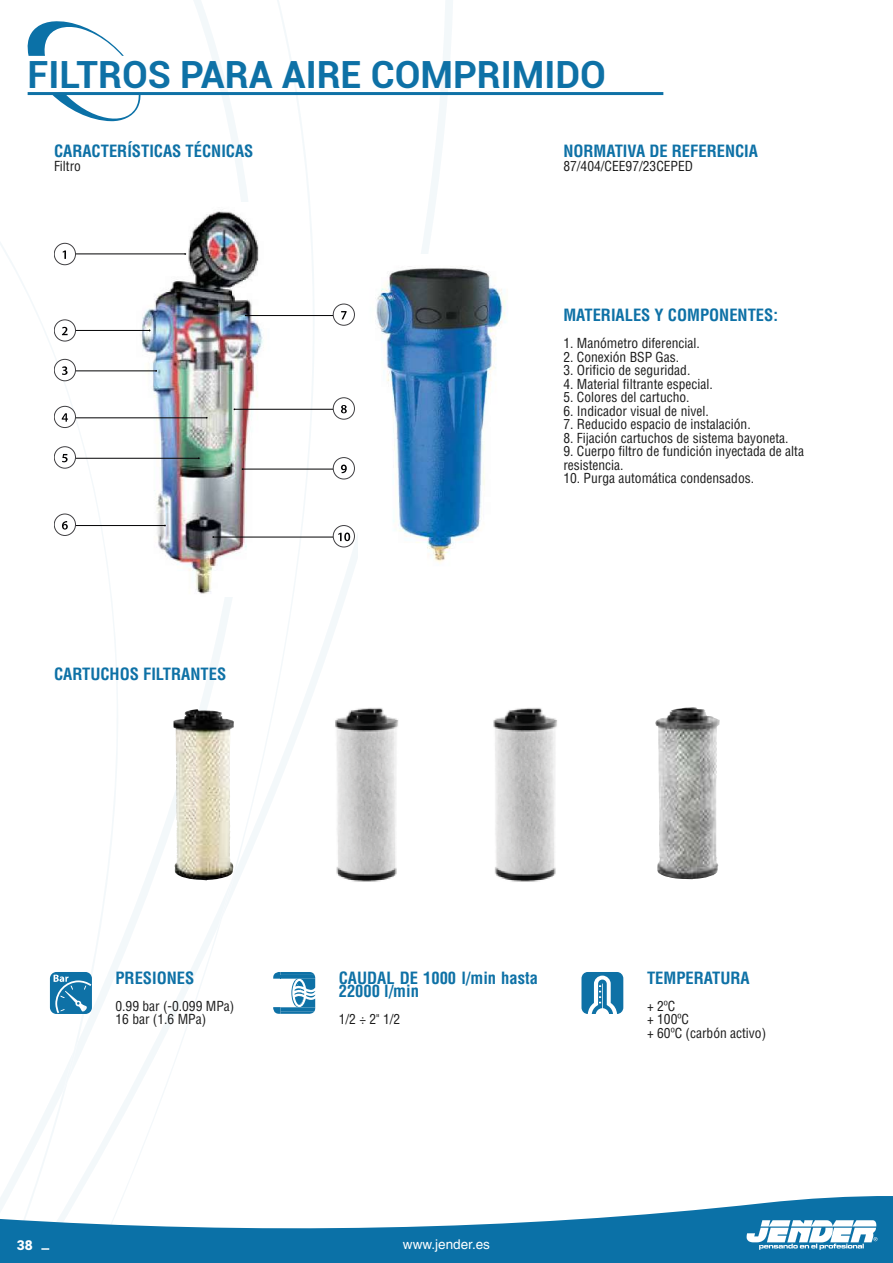
<style>
.page{position:relative;width:893px;height:1263px;background:#fff}
.page>*{position:absolute;margin:0;border:0;box-sizing:border-box;transform-origin:0 0}
.t1{font:700 37.5px "Roboto";color:#0e71a6}
.t2{font:700 condensed 16.5px/13.5px "Helvetica LT Std";color:#0e71a6}
.t3{font:condensed 13.5px/13.5px "Helvetica LT Std";color:#1c1c1c}
.t4{font:13.5px "Helvetica LT Std";color:#fff}
.t5{font:900 13.5px "Roboto";color:#fff}
</style>
<div class="page">
<svg style="left:236px;top:0;width:136px;height:1010px"></svg>
<svg style="left:0;top:0;width:236px;height:1196px"></svg>
<svg style="left:0;top:1196px;width:893px;height:67px;fill:#0b71a7"></svg>
<svg style="left:41px;top:1248px;width:8px;height:2px"></svg>
<svg style="left:747px;top:1220px;width:130px;height:30px"></svg>
<svg style="left:27px;top:20px;width:114px;height:101px"></svg>
<hr style="left:28px;top:92px;width:635px;height:3px;background:#0e71a6">
<svg style="left:581px;top:972px;width:42px;height:42px"></svg>
<svg style="left:273px;top:972px;width:42px;height:42px"></svg>
<svg style="left:50px;top:972px;width:42px;height:42px"></svg>
<img style="left:119px;top:202px;width:170px;height:394px">
<div style="left:54px;top:243px;width:21px;height:22px;background:#fff;border-radius:50%"></div>
<div style="left:54px;top:243px;width:22px;height:22px;border:1px solid #403f42;border-radius:50%"></div>
<svg style="left:63px;top:250px;width:3px;height:9px"></svg>
<div style="left:54px;top:320px;width:21px;height:21px;background:#fff;border-radius:50%"></div>
<div style="left:54px;top:320px;width:22px;height:21px;border:1px solid #403f42;border-radius:50%"></div>
<svg style="left:62px;top:327px;width:6px;height:8px"></svg>
<div style="left:54px;top:359px;width:21px;height:22px;background:#fff;border-radius:50%"></div>
<div style="left:54px;top:359px;width:22px;height:22px;border:1px solid #403f42;border-radius:50%"></div>
<svg style="left:62px;top:366px;width:6px;height:9px"></svg>
<div style="left:54px;top:406px;width:21px;height:21px;background:#fff;border-radius:50%"></div>
<div style="left:54px;top:406px;width:22px;height:22px;border:1px solid #403f42;border-radius:50%"></div>
<svg style="left:62px;top:413px;width:6px;height:9px"></svg>
<div style="left:54px;top:447px;width:21px;height:21px;background:#fff;border-radius:50%"></div>
<div style="left:54px;top:446px;width:22px;height:22px;border:1px solid #403f42;border-radius:50%"></div>
<svg style="left:62px;top:454px;width:6px;height:8px"></svg>
<div style="left:54px;top:514px;width:21px;height:21px;background:#fff;border-radius:50%"></div>
<div style="left:54px;top:514px;width:22px;height:22px;border:1px solid #403f42;border-radius:50%"></div>
<svg style="left:62px;top:521px;width:6px;height:9px"></svg>
<hr style="left:76px;top:254px;width:109px;height:1px;background:#020203">
<hr style="left:76px;top:330px;width:74px;height:1px;background:#020203">
<hr style="left:76px;top:371px;width:80px;height:1px;background:#020203">
<hr style="left:76px;top:418px;width:131px;height:1px;background:#020203">
<hr style="left:76px;top:458px;width:123px;height:1px;background:#020203">
<hr style="left:76px;top:525px;width:89px;height:1px;background:#020203">
<div style="left:333px;top:304px;width:21px;height:21px;background:#fff;border-radius:50%"></div>
<div style="left:333px;top:304px;width:22px;height:21px;border:1px solid #403f42;border-radius:50%"></div>
<svg style="left:341px;top:311px;width:6px;height:8px"></svg>
<div style="left:333px;top:398px;width:21px;height:21px;background:#fff;border-radius:50%"></div>
<div style="left:333px;top:398px;width:22px;height:21px;border:1px solid #403f42;border-radius:50%"></div>
<svg style="left:341px;top:405px;width:6px;height:8px"></svg>
<div style="left:333px;top:458px;width:21px;height:21px;background:#fff;border-radius:50%"></div>
<div style="left:333px;top:457px;width:22px;height:22px;border:1px solid #403f42;border-radius:50%"></div>
<svg style="left:341px;top:465px;width:6px;height:8px"></svg>
<div style="left:333px;top:525px;width:21px;height:22px;background:#fff;border-radius:50%"></div>
<div style="left:333px;top:525px;width:22px;height:22px;border:1px solid #403f42;border-radius:50%"></div>
<svg style="left:338px;top:532px;width:12px;height:9px"></svg>
<hr style="left:246px;top:315px;width:87px;height:1px;background:#020203">
<hr style="left:234px;top:409px;width:99px;height:1px;background:#020203">
<hr style="left:242px;top:469px;width:91px;height:1px;background:#020203">
<hr style="left:213px;top:537px;width:120px;height:1px;background:#020203">
<img style="left:358px;top:254px;width:148px;height:319px">
<img style="left:174px;top:709px;width:60px;height:171px">
<img style="left:493px;top:708px;width:64px;height:174px">
<img style="left:318px;top:681px;width:81px;height:218px">
<img style="left:655px;top:707px;width:65px;height:172px">
<h1 class="t1" style="left:28px;top:48px;width:580px">FILTROS PARA AIRE COMPRIMIDO</h1>
<p class="t2" style="left:54px;top:144px;width:201px">CARACTERÍSTICAS TÉCNICAS</p>
<p class="t3" style="left:54px;top:159px;width:28px">Filtro</p>
<p class="t2" style="left:54px;top:667px;width:174px">CARTUCHOS FILTRANTES</p>
<p class="t2" style="left:563px;top:144px;width:196px">NORMATIVA DE REFERENCIA</p>
<p class="t3" style="left:563px;top:159px;width:131px">87/404/CEE97/23CEPED</p>
<p class="t2" style="left:563px;top:308px;width:216px">MATERIALES Y COMPONENTES:</p>
<p class="t3" style="left:563px;top:336px;width:138px">1. Manómetro diferencial.</p>
<p class="t3" style="left:563px;top:350px;width:117px">2. Conexión BSP Gas.</p>
<p class="t3" style="left:563px;top:363px;width:129px">3. Orificio de seguridad.</p>
<p class="t3" style="left:563px;top:377px;width:151px">4. Material filtrante especial.</p>
<p class="t3" style="left:563px;top:390px;width:128px">5. Colores del cartucho.</p>
<p class="t3" style="left:563px;top:404px;width:147px">6. Indicador visual de nivel.</p>
<p class="t3" style="left:563px;top:417px;width:189px">7. Reducido espacio de instalación.</p>
<p class="t3" style="left:563px;top:431px;width:227px">8. Fijación cartuchos de sistema bayoneta.</p>
<p class="t3" style="left:563px;top:444px;width:242px">9. Cuerpo filtro de fundición inyectada de alta resistencia.</p>
<p class="t3" style="left:563px;top:471px;width:192px">10. Purga automática condensados.</p>
<p class="t2" style="left:115px;top:971px;width:80px">PRESIONES</p>
<p class="t3" style="left:115px;top:999px;width:120px">0.99 bar (-0.099 MPa)<br>16 bar (1.6 MPa)</p>
<p class="t2" style="left:339px;top:971px;width:201px">CAUDAL DE 1000 l/min hasta<br>22000 l/min</p>
<p class="t3" style="left:339px;top:1012px;width:63px">1/2 ÷ 2" 1/2</p>
<p class="t5" style="left:17px;top:1235px;width:17px">38</p>
<p class="t4" style="left:403px;top:1237px;width:89px">www.jender.es</p>
<p class="t2" style="left:647px;top:971px;width:104px">TEMPERATURA</p>
<p class="t3" style="left:647px;top:999px;width:121px">+ 2ºC<br>+ 100ºC<br>+ 60ºC (carbón activo)</p>
</div>
